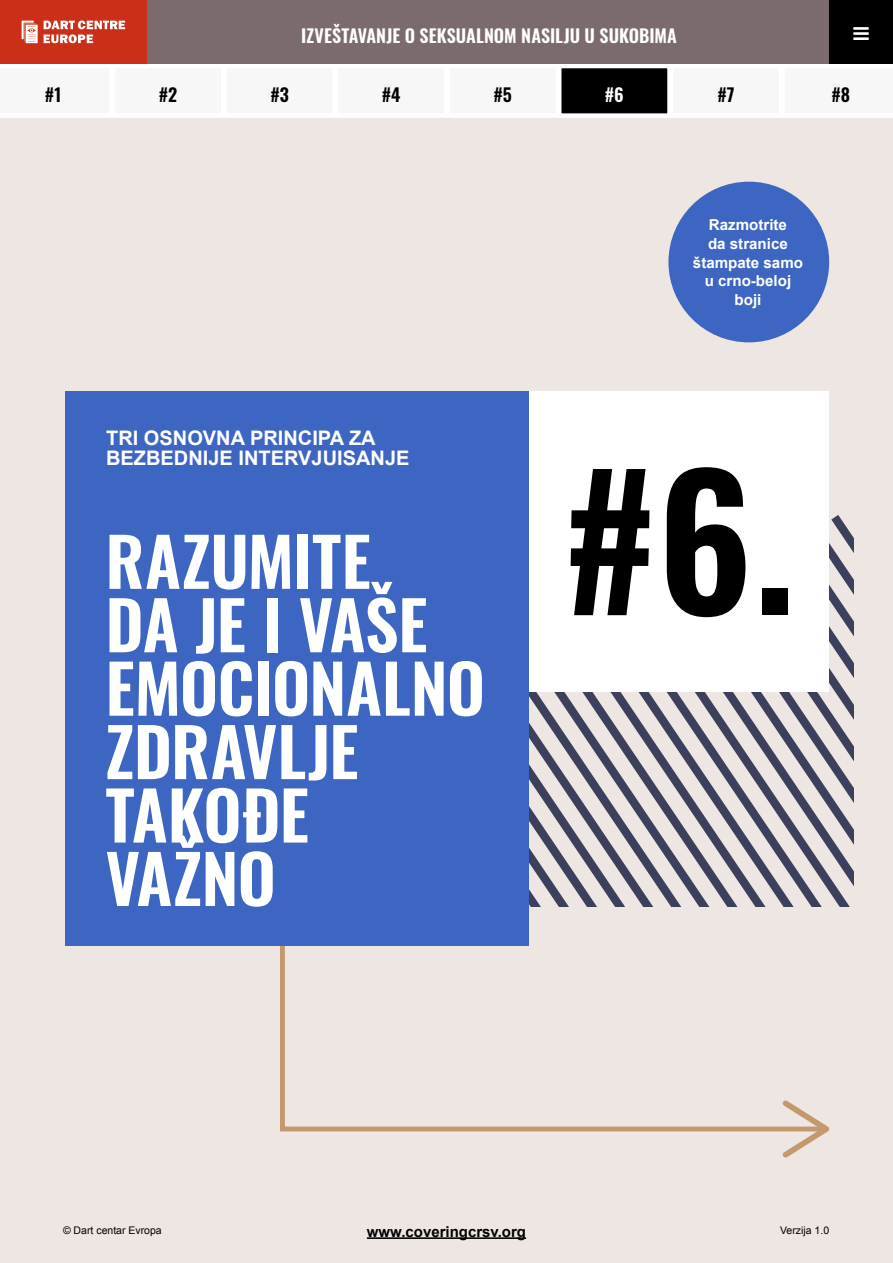
<style>
.page{position:relative;width:893px;height:1263px;background:#ede6e3}
.page>*{position:absolute;margin:0;border:0;box-sizing:border-box;transform-origin:0 0}
.t1{font:600 180.45px "Oswald";color:#000}
.t2{font:600 66.75px/63.4px "Oswald";letter-spacing:-.01em;color:#fff}
.t3{font:700 20.1px/19.5px "Arial";color:#fff}
.t4{font:600 18px "Oswald";color:#fff}
.t5{font:600 18px "Oswald";color:#000}
.t6{font:700 15.15px/18.9px "Arial";color:#fff;text-align:center}
.t7{font:700 15px "Arial";color:#000}
.t8{font:10.5px "Arial";color:#000}
</style>
<div class="page">
<svg style="left:280px;top:906px;width:542px;height:226px"></svg>
<svg style="left:782px;top:1100px;width:47px;height:57px"></svg>
<svg style="left:529px;top:515px;width:324px;height:391px"></svg>
<div style="left:528px;top:391px;width:301px;height:301px;background:#fff"></div>
<div style="left:66px;top:391px;width:463px;height:555px;background:#3d66c2"></div>
<div style="left:0;top:64px;width:111px;height:54px;background:#f7f7f7"></div>
<div style="left:336px;top:66px;width:110px;height:50px;background:#f7f7f7"></div>
<div style="left:334px;top:64px;width:114px;height:54px;border:4px solid #fff"></div>
<div style="left:671px;top:66px;width:110px;height:50px;background:#f7f7f7"></div>
<div style="left:669px;top:64px;width:114px;height:54px;border:4px solid #fff"></div>
<div style="left:113px;top:66px;width:110px;height:50px;background:#f7f7f7"></div>
<div style="left:111px;top:64px;width:114px;height:54px;border:4px solid #fff"></div>
<div style="left:448px;top:66px;width:110px;height:50px;background:#f7f7f7"></div>
<div style="left:445px;top:64px;width:115px;height:54px;border:4px solid #fff"></div>
<div style="left:780px;top:64px;width:113px;height:54px;background:#f7f7f7"></div>
<div style="left:224px;top:66px;width:111px;height:50px;background:#f7f7f7"></div>
<div style="left:222px;top:64px;width:115px;height:54px;border:4px solid #fff"></div>
<div style="left:559px;top:66px;width:110px;height:50px;background:#000"></div>
<div style="left:557px;top:64px;width:115px;height:54px;border:4px solid #fff"></div>
<div style="left:668px;top:182px;width:161px;height:160px;background:#3d66c2;border-radius:50%"></div>
<div style="left:0;top:0;width:893px;height:64px;background:#7c6b6c"></div>
<div style="left:0;top:0;width:147px;height:64px;background:#cb2f17"></div>
<svg style="left:44px;top:21px;width:81px;height:22px"></svg>
<svg style="left:22px;top:21px;width:16px;height:22px"></svg>
<div style="left:829px;top:0;width:64px;height:64px;background:#000"></div>
<hr style="left:367px;top:1237px;width:159px;height:2px;background:#000">
<p class="t4" style="left:301px;top:19px;width:377px">IZVEŠTAVANJE O SEKSUALNOM NASILJU U SUKOBIMA</p>
<p class="t5" style="left:45px;top:78px;width:18px">#1</p>
<p class="t5" style="left:159px;top:78px;width:20px">#2</p>
<p class="t5" style="left:270px;top:78px;width:20px">#3</p>
<p class="t5" style="left:382px;top:78px;width:20px">#4</p>
<p class="t5" style="left:493px;top:78px;width:20px">#5</p>
<p class="t4" style="left:605px;top:78px;width:20px">#6</p>
<p class="t5" style="left:717px;top:78px;width:19px">#7</p>
<p class="t5" style="left:831px;top:78px;width:20px">#8</p>
<p class="t3" style="left:106px;top:429px;width:305px">TRI OSNOVNA PRINCIPA ZA<br>BEZBEDNIJE INTERVJUISANJE</p>
<p class="t2" style="left:105px;top:523px;width:381px">RAZUMITE<br>DA JE I VAŠE<br>EMOCIONALNO<br>ZDRAVLJE<br>TAKOĐE<br>VAŽNO</p>
<p class="t6" style="left:693px;top:215px;width:112px">Razmotrite<br>da stranice štampate samo u crno-beloj boji</p>
<h1 class="t1" style="left:563px;top:381px;width:234px">#6.</h1>
<p class="t7" style="left:367px;top:1221px;width:161px">www.coveringcrsv.org</p>
<p class="t8" style="left:63px;top:1223px;width:100px">© Dart centar Evropa</p>
<p class="t8" style="left:780px;top:1223px;width:51px">Verzija 1.0</p>
</div>
